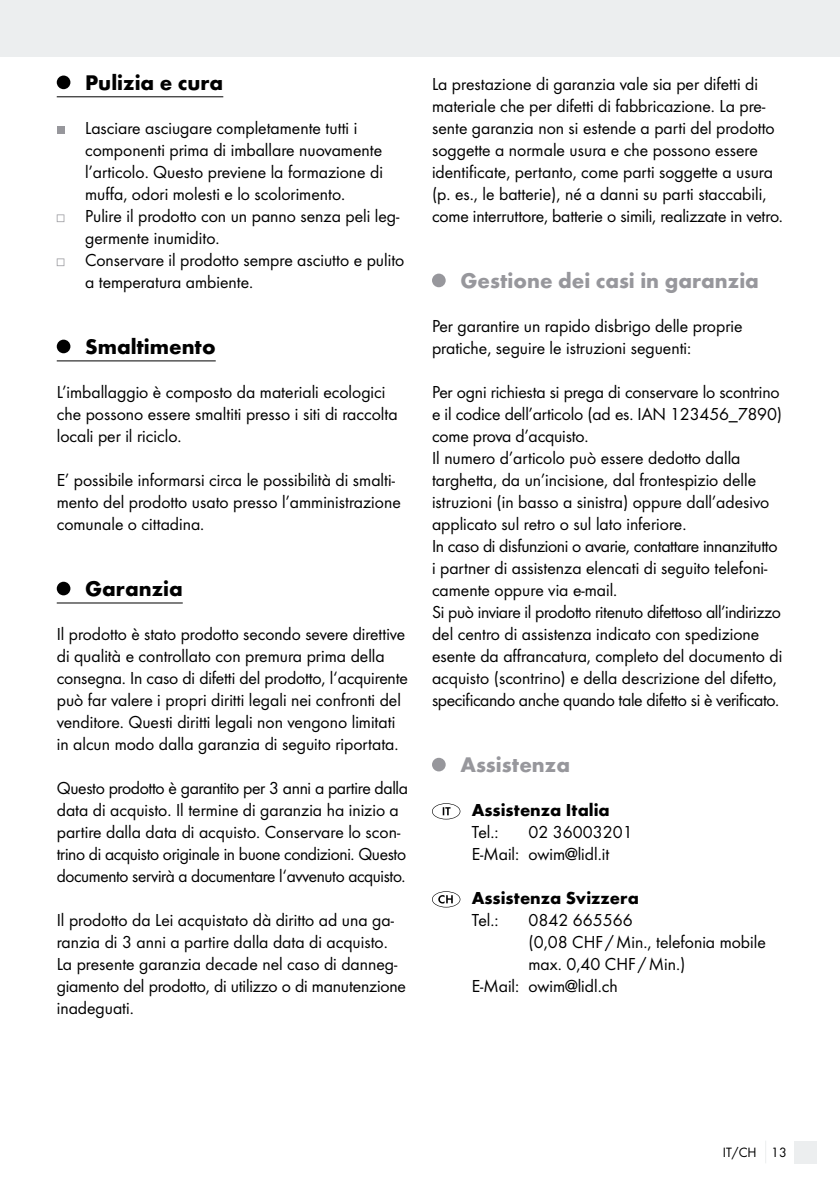
<style>
.page{position:relative;width:840px;height:1191px;background:#fff}
.page>*{position:absolute;margin:0;border:0;box-sizing:border-box;transform-origin:0 0}
.t1{font:700 22px "Futura";color:#97979c}
.t2{font:700 22px "Futura";color:#000}
.t3{font:18px/22px "Futura Boo";color:#000}
.t4{font:18px/22px "Futura Boo";letter-spacing:-.02em;color:#000}
.t5{font:700 18px "Futura";color:#000}
.t6{font:14px "Futura Boo";color:#000}
</style>
<div class="page">
<div style="left:0;top:0;width:839px;height:57px;background:#eceeef"></div>
<div style="left:794px;top:1140px;width:22px;height:23px;background:#eceeef"></div>
<hr style="left:57px;top:96px;width:166px;height:1px;background:#000">
<hr style="left:57px;top:360px;width:158px;height:1px;background:#000">
<hr style="left:57px;top:602px;width:126px;height:1px;background:#000">
<div style="left:57px;top:76px;width:13px;height:13px;background:#000;border-radius:50%"></div>
<div style="left:57px;top:126px;width:7px;height:8px;background:#97979c"></div>
<svg style="left:57px;top:214px;width:7px;height:8px"></svg>
<svg style="left:57px;top:258px;width:7px;height:8px"></svg>
<div style="left:57px;top:340px;width:13px;height:13px;background:#000;border-radius:50%"></div>
<div style="left:57px;top:582px;width:13px;height:13px;background:#000;border-radius:50%"></div>
<div style="left:432px;top:274px;width:13px;height:13px;background:#97979c;border-radius:50%"></div>
<div style="left:432px;top:758px;width:13px;height:13px;background:#97979c;border-radius:50%"></div>
<svg style="left:432px;top:803px;width:28px;height:16px"></svg>
<svg style="left:432px;top:891px;width:28px;height:16px"></svg>
<p class="t2" style="left:85px;top:69px;width:140px">Pulizia e cura</p>
<p class="t3" style="left:85px;top:117px;width:320px">Lasciare asciugare completamente tutti i componenti prima di imballare nuovamente l’articolo. Questo previene la formazione di muffa, odori molesti e lo scolorimento.<br>Pulire il prodotto con un panno senza peli leg&shy;germente inumidito.<br>Conservare il prodotto sempre asciutto e pulito a temperatura ambiente.</p>
<p class="t2" style="left:85px;top:333px;width:132px">Smaltimento</p>
<p class="t3" style="left:57px;top:381px;width:342px">L’imballaggio è composto da materiali ecologici che possono essere smaltiti presso i siti di raccolta locali per il riciclo.</p>
<p class="t3" style="left:57px;top:469px;width:345px">E’ possibile informarsi circa le possibilità di smalti&shy;mento del prodotto usato presso l’amministrazione comunale o cittadina.</p>
<p class="t2" style="left:85px;top:575px;width:99px">Garanzia</p>
<p class="t3" style="left:57px;top:623px;width:352px">Il prodotto è stato prodotto secondo severe direttive di qualità e controllato con premura prima della consegna. In caso di difetti del prodotto, l‘acquirente può far valere i propri diritti legali nei confronti del venditore. Questi diritti legali non vengono limitati in alcun modo dalla garanzia di seguito riportata.</p>
<p class="t4" style="left:57px;top:777px;width:352px">Questo prodotto è garantito per 3 anni a partire dalla data di acquisto. Il termine di garanzia ha inizio a partire dalla data di acquisto. Conservare lo scon&shy;trino di acquisto originale in buone condizioni. Questo documento servirà a documentare l‘avvenuto acquisto.</p>
<p class="t3" style="left:57px;top:909px;width:350px">Il prodotto da Lei acquistato dà diritto ad una ga&shy;ranzia di 3 anni a partire dalla data di acquisto.<br>La presente garanzia decade nel caso di danneg&shy;giamento del prodotto, di utilizzo o di manutenzione inadeguati.</p>
<p class="t3" style="left:432px;top:73px;width:352px">La prestazione di garanzia vale sia per difetti di materiale che per difetti di fabbricazione. La pre&shy;sente garanzia non si estende a parti del prodotto soggette a normale usura e che possono essere identificate, pertanto, come parti soggette a usura (p. es., le batterie), né a danni su parti staccabili, come interruttore, batterie o simili, realizzate in vetro.</p>
<p class="t1" style="left:460px;top:267px;width:300px">Gestione dei casi in garanzia</p>
<p class="t3" style="left:432px;top:315px;width:312px">Per garantire un rapido disbrigo delle proprie pratiche, seguire le istruzioni seguenti:</p>
<p class="t3" style="left:432px;top:381px;width:351px">Per ogni richiesta si prega di conservare lo scontrino e il codice dell’articolo (ad es. IAN 123456_7890) come prova d’acquisto.<br>Il numero d’articolo può essere dedotto dalla targhetta, da un’incisione, dal frontespizio delle istruzioni (in basso a sinistra) oppure dall’adesivo applicato sul retro o sul lato inferiore.<br>In caso di disfunzioni o avarie, contattare innanzitutto i partner di assistenza elencati di seguito telefoni&shy;camente oppure via e-mail.<br>Si può inviare il prodotto ritenuto difettoso all’indirizzo del centro di assistenza indicato con spedizione esente da affrancatura, completo del documento di acquisto (scontrino) e della descrizione del difetto, specificando anche quando tale difetto si è verificato.</p>
<p class="t1" style="left:460px;top:751px;width:111px">Assistenza</p>
<p class="t5" style="left:471px;top:799px;width:139px">Assistenza Italia</p>
<p class="t3" style="left:471px;top:821px;width:28px">Tel.:</p>
<p class="t3" style="left:471px;top:821px;width:162px;text-indent:57px">02 36003201<br>E-Mail: owim@lidl.it</p>
<p class="t5" style="left:471px;top:887px;width:168px">Assistenza Svizzera</p>
<p class="t3" style="left:471px;top:909px;width:28px">Tel.:</p>
<p class="t3" style="left:528px;top:909px;width:106px">0842 665566</p>
<p class="t3" style="left:528px;top:931px;width:239px">(0,08 CHF /Min., telefonia mobile</p>
<p class="t3" style="left:528px;top:953px;width:158px">max. 0,40 CHF /Min.)</p>
<p class="t3" style="left:471px;top:975px;width:147px">E-Mail: owim@lidl.ch</p>
<p class="t6" style="left:722px;top:1144px;width:65px">IT/CH 13</p>
</div>
